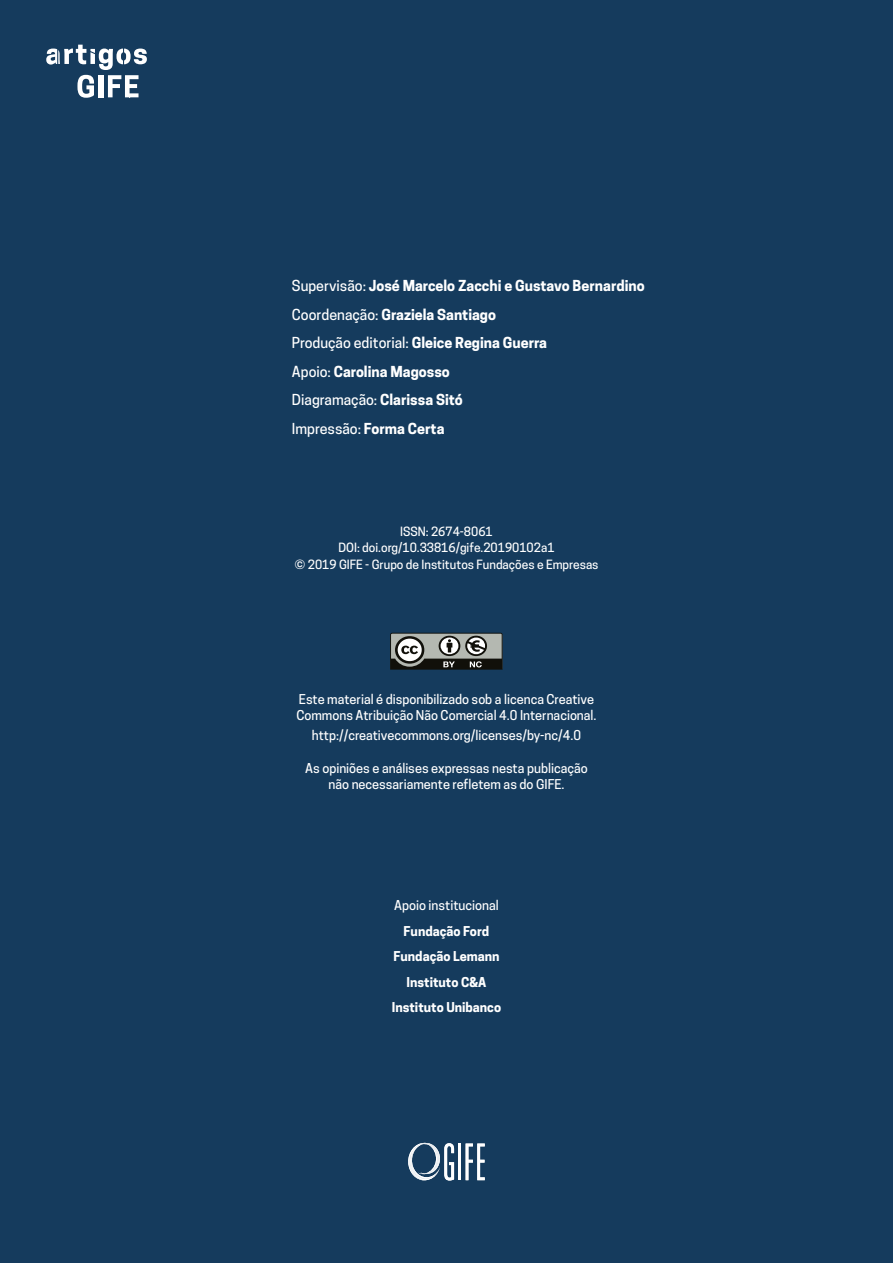
<style>
.page{position:relative;width:893px;height:1263px;background:#153b5d}
.page>*{position:absolute;margin:0;border:0;box-sizing:border-box;transform-origin:0 0}
.t1{font:700 14.25px/28.5px "Cooper Hewitt";color:#fff}
.t2{font:500 12.75px/16.5px "Cooper Hewitt";color:#fff}
.t3{font:700 12.75px/25.5px "Cooper Hewitt";color:#fff;text-align:center}
.t4{font:500 12px/16.5px "Cooper Hewitt";color:#fff;text-align:center}
.s1{font-weight:500}
</style>
<div class="page">
<svg style="left:46px;top:45px;width:101px;height:53px"></svg>
<svg style="left:408px;top:1142px;width:46px;height:38px"></svg>
<hr style="left:458px;top:1143px;width:3px;height:37px;background:#fff">
<svg style="left:466px;top:1143px;width:19px;height:37px"></svg>
<svg style="left:390px;top:632px;width:113px;height:38px;background:#777975"></svg>
<p class="t1" style="left:292px;top:272px;width:354px"><span class="s1">Supervisão:</span> José Marcelo Zacchi e Gustavo Bernardino <span class="s1">Coordenação:</span> Graziela Santiago<br><span class="s1">Produção editorial:</span> Gleice Regina Guerra<br><span class="s1">Apoio:</span> Carolina Magosso<br><span class="s1">Diagramação:</span> Clarissa Sitó<br><span class="s1">Impressão:</span> Forma Certa</p>
<p class="t4" style="left:294px;top:523px;width:306px">ISSN: 2674-8061<br>DOI: doi.org/10.33816/gife.20190102a1<br>© 2019 GIFE - Grupo de Institutos Fundações e Empresas</p>
<p class="t2" style="left:296px;top:691px;width:302px">Este material é disponibilizado sob a licenca Creative<br>Commons Atribuição Não Comercial 4.0 Internacional.</p>
<p class="t2" style="left:312px;top:727px;width:271px">http://creativecommons.org/licenses/by-nc/4.0</p>
<p class="t2" style="left:305px;top:760px;width:284px;line-height:15.8px;text-align:center">As opiniões e análises expressas nesta publicação não necessariamente refletem as do GIFE.</p>
<p class="t2" style="left:394px;top:897px;width:106px">Apoio institucional</p>
<p class="t3" style="left:392px;top:918px;width:111px">Fundação Ford<br>Fundação Lemann<br>Instituto C&amp;A<br>Instituto Unibanco</p>
</div>
